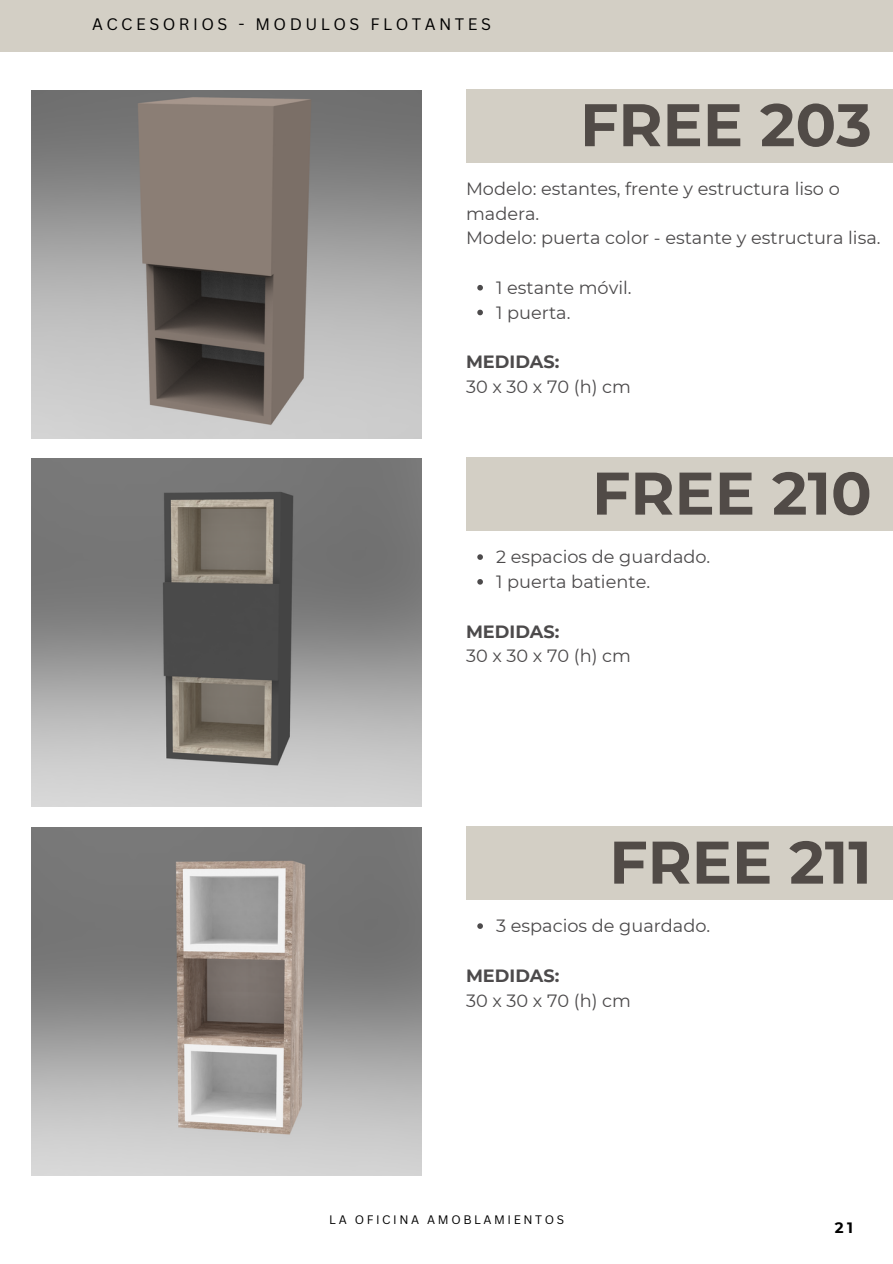
<style>
.page{position:relative;width:893px;height:1264px;background:#fff}
.page>*{position:absolute;margin:0;border:0;box-sizing:border-box;transform-origin:0 0}
.t1{font:700 60px "Montserrat";color:#514b47}
.t2{font:17.7px/24.8px "Montserrat";color:#4c4a4b}
.t3{font:16.2px "Canva Sans";letter-spacing:.215em;color:#000}
.t4{font:700 15px "Montserrat";color:#000}
.t5{font:12px "Canva Sans";letter-spacing:.215em;color:#000}
.s1{font-weight:700}
</style>
<div class="page">
<div style="left:0;top:0;width:892px;height:51px;background:#d3cfc5"></div>
<div style="left:466px;top:89px;width:426px;height:73px;background:#d3cfc5"></div>
<svg style="left:477px;top:285px;width:6px;height:5px"></svg>
<svg style="left:477px;top:310px;width:6px;height:5px"></svg>
<img style="left:31px;top:90px;width:390px;height:348px">
<div style="left:466px;top:458px;width:426px;height:73px;background:#d3cfc5"></div>
<svg style="left:477px;top:554px;width:6px;height:6px"></svg>
<svg style="left:477px;top:579px;width:6px;height:5px"></svg>
<img style="left:31px;top:458px;width:390px;height:348px">
<div style="left:466px;top:826px;width:426px;height:74px;background:#d3cfc5"></div>
<svg style="left:477px;top:923px;width:6px;height:5px"></svg>
<img style="left:31px;top:827px;width:390px;height:348px">
<h3 class="t3" style="left:92px;top:13px;width:400px">ACCESORIOS - MODULOS FLOTANTES</h3>
<p class="t1" style="left:580px;top:88px;width:293px">FREE 203</p>
<h2 class="t2" style="left:466px;top:176px;width:416px">Modelo: estantes, frente y estructura liso o madera.<br>Modelo: puerta color - estante y estructura lisa.</h2>
<p class="t2" style="left:496px;top:275px;width:137px">1 estante móvil.</p>
<h1 class="t2" style="left:496px;top:300px;width:76px">1 puerta.</h1>
<h3 class="t2" style="left:466px;top:349px;width:166px"><span class="s1">MEDIDAS:<br></span>30 x 30 x 70 (h) cm</h3>
<h3 class="t1" style="left:592px;top:456px;width:281px">FREE 210</h3>
<h1 class="t2" style="left:496px;top:544px;width:216px">2 espacios de guardado.</h1>
<h3 class="t2" style="left:496px;top:569px;width:155px">1 puerta batiente.</h3>
<h3 class="t2" style="left:466px;top:619px;width:166px"><span class="s1">MEDIDAS:<br></span>30 x 30 x 70 (h) cm</h3>
<h3 class="t1" style="left:609px;top:825px;width:264px">FREE 211</h3>
<p class="t2" style="left:496px;top:913px;width:215px">3 espacios de guardado.</p>
<h1 class="t2" style="left:466px;top:963px;width:166px"><span class="s1">MEDIDAS:<br></span>30 x 30 x 70 (h) cm</h1>
<h3 class="t5" style="left:329px;top:1211px;width:236px">LA OFICINA AMOBLAMIENTOS</h3>
<h3 class="t4" style="left:834px;top:1218px;width:19px">21</h3>
</div>
